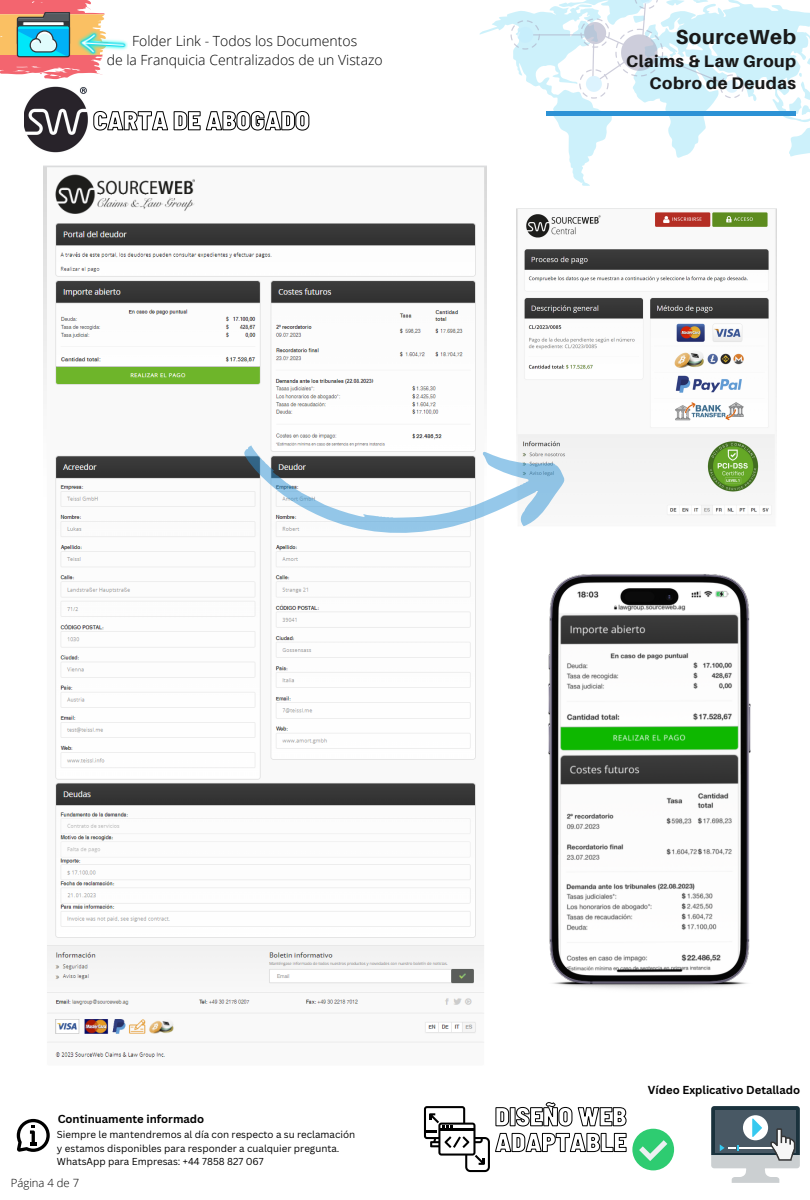
<style>
.page{position:relative;width:810px;height:1200px;background:#fff}
.page>*{position:absolute;margin:0;border:0;box-sizing:border-box;transform-origin:0 0}
.t1{font:800 20.4px "Aileron";letter-spacing:.03em;color:#191919}
.t2{font:800 16.76px "Aileron";letter-spacing:.03em;color:#191919}
.t3{font:300 14px "Open Sans";color:#000}
.t4{font:300 11.32px "Open Sans";color:#000}
.t5{font:700 11.28px "Canva Sans";color:#000}
.t6{font:9.8px "Canva Sans";color:#000}
</style>
<div class="page">
<img style="left:24px;top:86px;width:63px;height:67px">
<svg style="left:479px;top:0;width:331px;height:186px"></svg>
<svg style="left:17px;top:1119px;width:33px;height:33px"></svg>
<img style="left:43px;top:166px;width:444px;height:892px">
<img style="left:516px;top:208px;width:261px;height:265px">
<svg style="left:244px;top:445px;width:321px;height:28px"></svg>
<img style="left:220px;top:473px;width:555px;height:585px">
<div style="left:632px;top:1129px;width:42px;height:41px;background:#2ecc71;border-radius:50%"></div>
<svg style="left:639px;top:1140px;width:28px;height:21px"></svg>
<svg style="left:93px;top:111px;width:217px;height:20px"></svg>
<svg style="left:424px;top:1102px;width:203px;height:70px"></svg>
<svg style="left:0;top:0;width:105px;height:79px;background:#bf9e98"></svg>
<img style="left:74px;top:27px;width:54px;height:32px">
<hr style="left:547px;top:112px;width:249px;height:4px;background:#2c92d5">
<svg style="left:711px;top:1106px;width:89px;height:77px"></svg>
<p class="t3" style="left:132px;top:31px;width:227px">Folder Link - Todos los Documentos</p>
<p class="t3" style="left:107px;top:50px;width:277px">de la Franquicia Centralizados de un Vistazo</p>
<p class="t1" style="left:676px;top:25px;width:122px">SourceWeb</p>
<p class="t2" style="left:626px;top:51px;width:172px">Claims &amp; Law Group</p>
<p class="t2" style="left:650px;top:73px;width:148px">Cobro de Deudas</p>
<p class="t5" style="left:58px;top:1111px;width:148px">Continuamente informado</p>
<p class="t6" style="left:57px;top:1128px;width:300px">Siempre le mantendremos al día con respecto a su reclamación</p>
<p class="t6" style="left:57px;top:1141px;width:284px">y estamos disponibles para responder a cualquier pregunta.</p>
<p class="t6" style="left:57px;top:1155px;width:208px">WhatsApp para Empresas: +44 7858 827 067</p>
<p class="t4" style="left:11px;top:1175px;width:70px">Página 4 de 7</p>
<p class="t5" style="left:648px;top:1082px;width:154px">Vídeo Explicativo Detallado</p>
</div>
